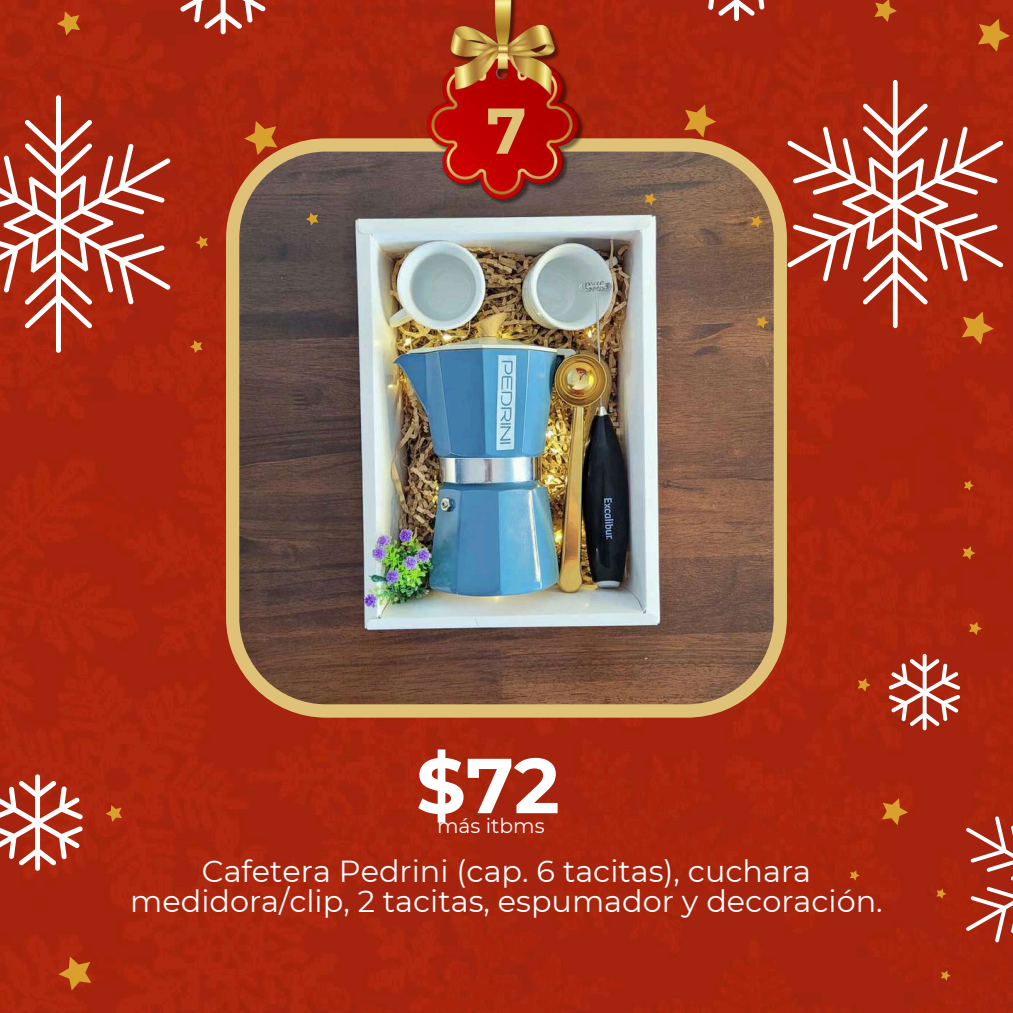
<style>
.page{position:relative;width:1013px;height:1013px;background:#fff}
.page>*{position:absolute;margin:0;border:0;box-sizing:border-box;transform-origin:0 0}
.t1{font:700 77.75px "Montserrat";color:#fff}
.t2{font:700 64.5px "Montserrat";color:#dfc278}
.t3{font:30.38px/30px "Montserrat";color:#fff;text-align:center}
.t4{font:20.25px "Montserrat";color:#fff}
</style>
<div class="page">
<div style="left:0;top:0;width:1012px;height:1012px;background:#a8230f"></div>
<img style="left:226px;top:138px;width:561px;height:579px">
<img style="left:427px;top:0;width:159px;height:209px">
<svg style="left:0;top:774px;width:83px;height:96px"></svg>
<svg style="left:106px;top:805px;width:16px;height:17px"></svg>
<svg style="left:58px;top:956px;width:33px;height:34px"></svg>
<svg style="left:888px;top:654px;width:72px;height:76px"></svg>
<svg style="left:965px;top:816px;width:47px;height:126px;background:#b74c3b"></svg>
<svg style="left:857px;top:678px;width:13px;height:13px"></svg>
<svg style="left:962px;top:546px;width:13px;height:13px"></svg>
<svg style="left:968px;top:621px;width:13px;height:14px"></svg>
<svg style="left:940px;top:970px;width:10px;height:10px"></svg>
<svg style="left:936px;top:888px;width:10px;height:10px"></svg>
<svg style="left:849px;top:870px;width:10px;height:10px"></svg>
<svg style="left:963px;top:480px;width:10px;height:10px"></svg>
<svg style="left:882px;top:798px;width:26px;height:27px"></svg>
<svg style="left:0;top:0;width:68px;height:3px"></svg>
<svg style="left:178px;top:0;width:91px;height:34px"></svg>
<div style="left:56px;top:95px;width:5px;height:258px;background:#fff;border-radius:2px"></div>
<svg style="left:0;top:120px;width:171px;height:208px"></svg>
<svg style="left:57px;top:11px;width:23px;height:24px"></svg>
<svg style="left:190px;top:340px;width:12px;height:13px"></svg>
<svg style="left:195px;top:236px;width:13px;height:13px"></svg>
<svg style="left:306px;top:212px;width:12px;height:13px"></svg>
<svg style="left:244px;top:121px;width:33px;height:34px"></svg>
<svg style="left:692px;top:0;width:88px;height:21px"></svg>
<div style="left:892px;top:80px;width:5px;height:248px;background:#fff;border-radius:2px"></div>
<svg style="left:787px;top:103px;width:216px;height:201px"></svg>
<svg style="left:874px;top:0;width:22px;height:22px"></svg>
<svg style="left:961px;top:311px;width:32px;height:33px"></svg>
<svg style="left:977px;top:19px;width:32px;height:33px"></svg>
<svg style="left:756px;top:316px;width:12px;height:12px"></svg>
<svg style="left:751px;top:215px;width:12px;height:13px"></svg>
<svg style="left:644px;top:193px;width:12px;height:12px"></svg>
<svg style="left:684px;top:104px;width:32px;height:34px"></svg>
<h2 class="t2" style="left:486px;top:91px;width:42px">7</h2>
<h1 class="t1" style="left:416px;top:738px;width:145px">$72</h1>
<p class="t4" style="left:437px;top:813px;width:109px">más itbms</p>
<p class="t3" style="left:130px;top:856px;width:754px">Cafetera Pedrini (cap. 6 tacitas), cuchara medidora/clip, 2 tacitas, espumador y decoración.</p>
</div>
